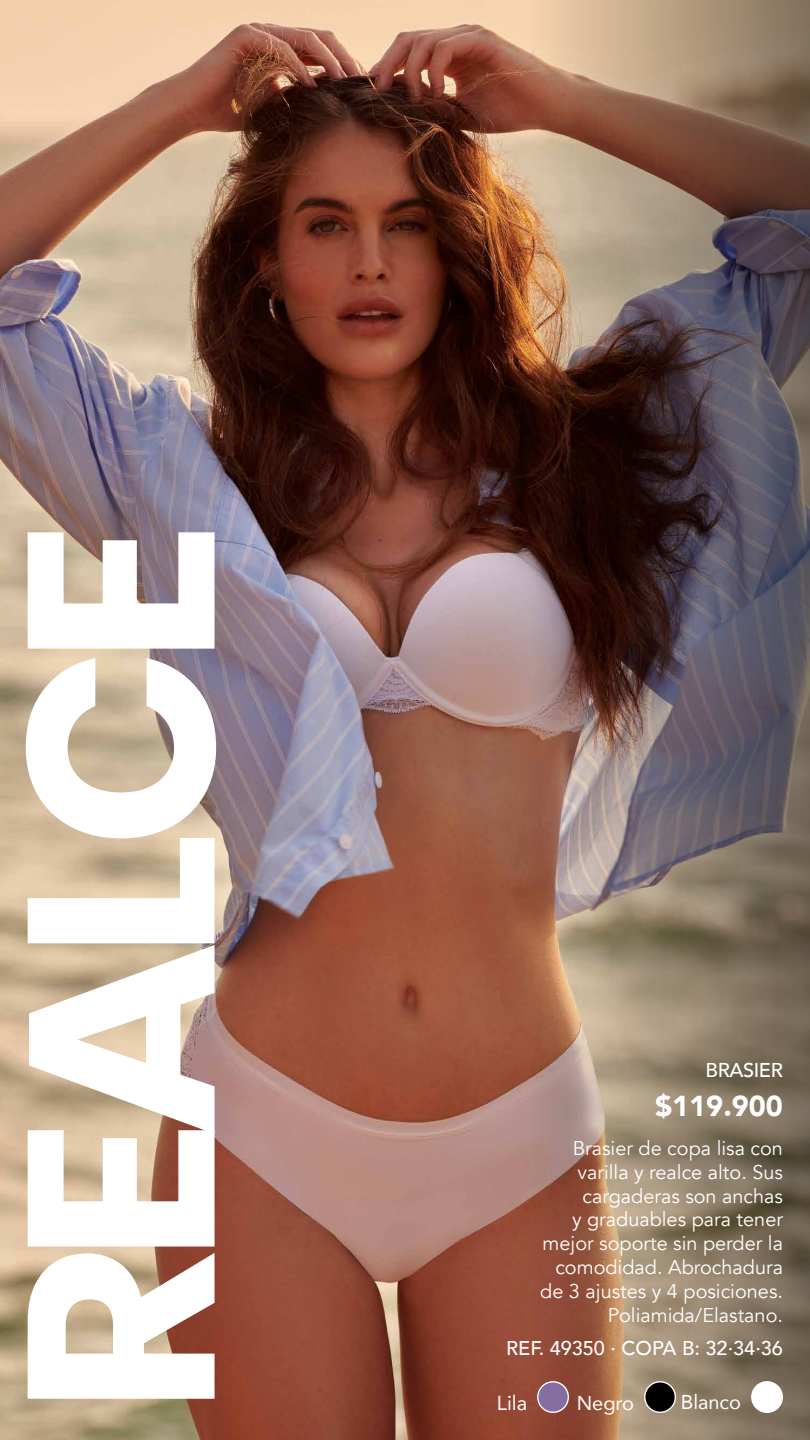
<style>
.page{position:relative;width:810px;height:1440px;background:#fff}
.page>*{position:absolute;margin:0;border:0;box-sizing:border-box;transform-origin:0 0}
.t1{font:700 264.3px "Poppins";letter-spacing:-.06em;color:#fff}
.t2{font:900 28.8px "Avenir";color:#fff}
.t3{font:20.17px "Avenir";color:#fff}
.t4{font:20.02px "Avenir";color:#fff}
.t5{font:500 19.95px "Avenir";letter-spacing:-.02em;color:#fff}
.t6{font:19.88px/23.9px "Avenir";color:#fff;text-align:right}
.t7{font:500 19.88px "Avenir";color:#fff}
</style>
<div class="page">
<img style="left:0;top:0;width:475px;height:1440px">
<img style="left:475px;top:0;width:335px;height:1440px">
<div style="left:752px;top:1382px;width:30px;height:30px;background:#fff;border-radius:50%"></div>
<div style="left:751px;top:1381px;width:32px;height:32px;border:1px solid #fff;border-radius:50%"></div>
<div style="left:538px;top:1382px;width:30px;height:30px;background:#846ea0;border-radius:50%"></div>
<div style="left:537px;top:1381px;width:32px;height:32px;border:1px solid #fff;border-radius:50%"></div>
<div style="left:645px;top:1382px;width:30px;height:30px;background:#000;border-radius:50%"></div>
<div style="left:644px;top:1381px;width:32px;height:32px;border:1px solid #fff;border-radius:50%"></div>
<h1 class="t1" style="left:-31px;top:1414px;width:894px;rotate:-90deg">REALCE</h1>
<p class="t5" style="left:706px;top:1053px;width:79px">BRASIER</p>
<h2 class="t2" style="left:655px;top:1081px;width:129px">$119.900</h2>
<p class="t6" style="left:540px;top:1136px;width:244px">Brasier de copa lisa con varilla y realce alto. Sus cargaderas son anchas<br>y graduables para tener mejor soporte sin perder la comodidad. Abrochadura de 3 ajustes y 4 posiciones.<br>Poliamida/Elastano.</p>
<p class="t7" style="left:506px;top:1331px;width:278px">REF. 49350 · COPA B: 32·34·36</p>
<p class="t3" style="left:497px;top:1387px;width:32px">Lila</p>
<p class="t4" style="left:577px;top:1387px;width:59px">Negro</p>
<p class="t4" style="left:681px;top:1386px;width:62px">Blanco</p>
</div>
